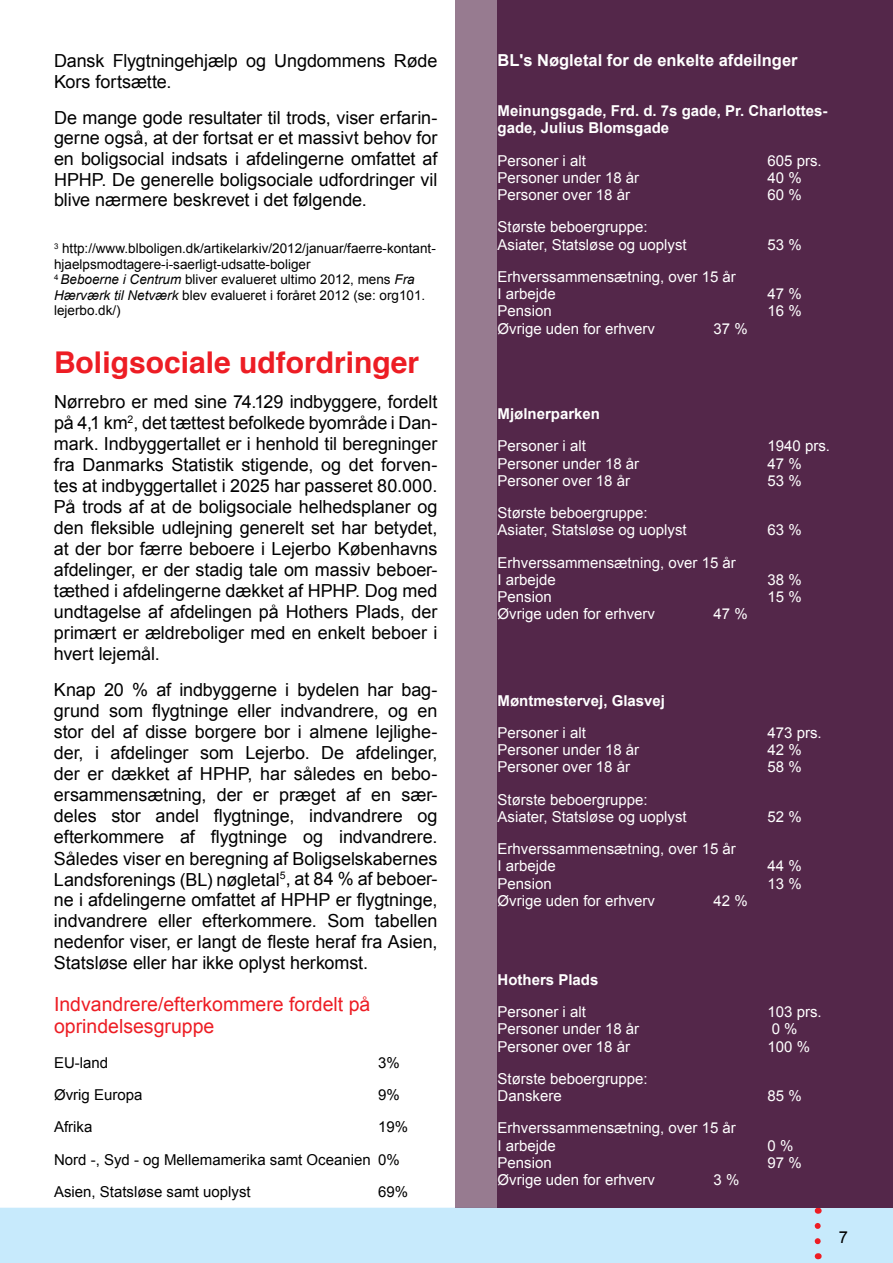
<style>
.page{position:relative;width:893px;height:1263px;background:#fff}
.page>*{position:absolute;margin:0;border:0;box-sizing:border-box;transform-origin:0 0}
.t1{font:700 30px "Helvetica";color:#ed1d24}
.t2{font:19.5px/22.4px "Arial";color:#ed1d24}
.t3{font:18px/21px "Arial";letter-spacing:-.005em;color:#000;text-align:justify}
.t4{font:700 16.5px "Arial";color:#fff}
.t5{font:16.5px "Arial";color:#000}
.t6{font:15px/17.2px "Arial";color:#fff}
.t7{font:700 15px/17.2px "Arial";color:#fff}
.t8{font:15px/32.2px "Arial";color:#000}
.t9{font:13.5px/15.5px "Arial";color:#000}
.s1{font-style:italic}
</style>
<div class="page">
<div style="left:0;top:1208px;width:893px;height:55px;background:#c7eafc"></div>
<svg style="left:815px;top:1226px;width:6px;height:33px"></svg>
<div style="left:497px;top:0;width:396px;height:1208px;background:#54274a"></div>
<div style="left:455px;top:0;width:42px;height:1208px;background:#977b90"></div>
<p class="t4" style="left:497px;top:49px;width:302px">BL's Nøgletal for de enkelte afdeilnger</p>
<p class="t3" style="left:54px;top:51px;width:385px">Dansk Flygtningehjælp og Ungdommens Røde<br>Kors fortsætte.</p>
<p class="t3" style="left:54px;top:107px;width:385px">De mange gode resultater til trods, viser erfarin&shy;gerne også, at der fortsat er et massivt behov for en boligsocial indsats i afdelingerne omfattet af HPHP. De generelle boligsociale udfordringer vil blive nærmere beskrevet i det følgende.</p>
<p class="t7" style="left:497px;top:103px;width:332px">Meinungsgade, Frd. d. 7s gade, Pr. Charlottes&shy;gade, Julius Blomsgade</p>
<p class="t6" style="left:497px;top:152px;width:90px">Personer i alt</p>
<p class="t6" style="left:767px;top:152px;width:56px">605 prs.</p>
<p class="t6" style="left:497px;top:169px;width:143px">Personer under 18 år</p>
<p class="t6" style="left:767px;top:169px;width:36px">40 %</p>
<p class="t6" style="left:497px;top:186px;width:134px">Personer over 18 år</p>
<p class="t6" style="left:767px;top:186px;width:36px">60 %</p>
<p class="t6" style="left:497px;top:219px;width:191px">Største beboergruppe:<br>Asiater, Statsløse og uoplyst</p>
<p class="t6" style="left:767px;top:236px;width:36px">53 %</p>
<p class="t9" style="left:54px;top:241px;width:383px"><sup>3</sup> http://www.blboligen.dk/artikelarkiv/2012/januar/faerre-kontant&shy;hjaelpsmodtagere-i-saerligt-udsatte-boliger<br><sup>4</sup> <span class="s1">Beboerne i Centrum</span> bliver evalueret ultimo 2012, mens <span class="s1">Fra Hærværk til Netværk</span> blev evalueret i foråret 2012 (se: org101. lejerbo.dk/)</p>
<h1 class="t1" style="left:54px;top:338px;width:367px">Boligsociale udfordringer</h1>
<p class="t6" style="left:497px;top:268px;width:240px">Erhverssammensætning, over 15 år<br>I arbejde</p>
<p class="t6" style="left:767px;top:285px;width:36px">47 %</p>
<p class="t6" style="left:497px;top:303px;width:56px">Pension</p>
<p class="t6" style="left:767px;top:303px;width:36px">16 %</p>
<p class="t6" style="left:497px;top:320px;width:159px">Øvrige uden for erhverv</p>
<p class="t6" style="left:713px;top:320px;width:36px">37 %</p>
<p class="t3" style="left:54px;top:392px;width:385px">Nørrebro er med sine 74.129 indbyggere, fordelt på 4,1 km<sup>2</sup>, det tættest befolkede byområde i Dan&shy;mark. Indbyggertallet er i henhold til beregninger fra Danmarks Statistik stigende, og det forven&shy;tes at indbyggertallet i 2025 har passeret 80.000.<br>På trods af at de boligsociale helhedsplaner og den fleksible udlejning generelt set har betydet, at der bor færre beboere i Lejerbo Københavns afdelinger, er der stadig tale om massiv beboer&shy;tæthed i afdelingerne dækket af HPHP. Dog med undtagelse af afdelingen på Hothers Plads, der primært er ældreboliger med en enkelt beboer i hvert lejemål.</p>
<p class="t3" style="left:54px;top:680px;width:385px">Knap 20 % af indbyggerne i bydelen har bag&shy;grund som flygtninge eller indvandrere, og en stor del af disse borgere bor i almene lejlighe&shy;der, i afdelinger som Lejerbo. De afdelinger, der er dækket af HPHP, har således en bebo&shy;ersammensætning, der er præget af en sær&shy;deles stor andel flygtninge, indvandrere og efterkommere af flygtninge og indvandrere.<br>Således viser en beregning af Boligselskabernes Landsforenings (BL) nøgletal<sup>5</sup>, at 84 % af beboer&shy;ne i afdelingerne omfattet af HPHP er flygtninge, indvandrere eller efterkommere. Som tabellen nedenfor viser, er langt de fleste heraf fra Asien, Statsløse eller har ikke oplyst herkomst.</p>
<p class="t2" style="left:54px;top:993px;width:318px">Indvandrere/efterkommere fordelt på oprindelsesgruppe</p>
<p class="t8" style="left:54px;top:1047px;width:56px">EU-land</p>
<p class="t8" style="left:378px;top:1047px;width:23px">3%</p>
<p class="t8" style="left:54px;top:1079px;width:90px">Øvrig Europa</p>
<p class="t8" style="left:378px;top:1079px;width:23px">9%</p>
<p class="t8" style="left:54px;top:1111px;width:40px">Afrika</p>
<p class="t8" style="left:54px;top:1111px;width:356px;text-indent:324px">19%<br>Nord -, Syd - og Mellemamerika samt Oceanien 0%<br>Asien, Statsløse samt uoplyst</p>
<p class="t8" style="left:378px;top:1176px;width:32px">69%</p>
<p class="t7" style="left:497px;top:406px;width:104px">Mjølnerparken</p>
<p class="t6" style="left:497px;top:437px;width:90px">Personer i alt</p>
<p class="t6" style="left:767px;top:437px;width:64px">1940 prs.</p>
<p class="t6" style="left:497px;top:455px;width:143px">Personer under 18 år</p>
<p class="t6" style="left:767px;top:455px;width:36px">47 %</p>
<p class="t6" style="left:497px;top:472px;width:134px">Personer over 18 år</p>
<p class="t6" style="left:767px;top:472px;width:36px">53 %</p>
<p class="t6" style="left:497px;top:504px;width:191px">Største beboergruppe:<br>Asiater, Statsløse og uoplyst</p>
<p class="t6" style="left:767px;top:521px;width:36px">63 %</p>
<p class="t6" style="left:497px;top:554px;width:240px">Erhverssammensætning, over 15 år<br>I arbejde</p>
<p class="t6" style="left:767px;top:571px;width:36px">38 %</p>
<p class="t6" style="left:497px;top:588px;width:56px">Pension</p>
<p class="t6" style="left:767px;top:588px;width:36px">15 %</p>
<p class="t6" style="left:497px;top:605px;width:159px">Øvrige uden for erhverv</p>
<p class="t6" style="left:713px;top:605px;width:36px">47 %</p>
<p class="t7" style="left:497px;top:692px;width:169px">Møntmestervej, Glasvej</p>
<p class="t6" style="left:497px;top:724px;width:90px">Personer i alt</p>
<p class="t6" style="left:767px;top:724px;width:56px">473 prs.</p>
<p class="t6" style="left:497px;top:741px;width:143px">Personer under 18 år</p>
<p class="t6" style="left:767px;top:741px;width:36px">42 %</p>
<p class="t6" style="left:497px;top:758px;width:134px">Personer over 18 år</p>
<p class="t6" style="left:767px;top:758px;width:36px">58 %</p>
<p class="t6" style="left:497px;top:791px;width:191px">Største beboergruppe:<br>Asiater, Statsløse og uoplyst</p>
<p class="t6" style="left:767px;top:808px;width:36px">52 %</p>
<p class="t6" style="left:497px;top:840px;width:240px">Erhverssammensætning, over 15 år<br>I arbejde</p>
<p class="t6" style="left:767px;top:857px;width:36px">44 %</p>
<p class="t6" style="left:497px;top:875px;width:56px">Pension</p>
<p class="t6" style="left:767px;top:875px;width:36px">13 %</p>
<p class="t6" style="left:497px;top:892px;width:159px">Øvrige uden for erhverv</p>
<p class="t6" style="left:713px;top:892px;width:36px">42 %</p>
<p class="t7" style="left:497px;top:971px;width:102px">Hothers Plads</p>
<p class="t6" style="left:497px;top:1003px;width:90px">Personer i alt</p>
<p class="t6" style="left:767px;top:1003px;width:56px">103 prs.</p>
<p class="t6" style="left:497px;top:1020px;width:143px">Personer under 18 år</p>
<p class="t6" style="left:772px;top:1020px;width:27px">0 %</p>
<p class="t6" style="left:497px;top:1038px;width:134px">Personer over 18 år</p>
<p class="t6" style="left:767px;top:1038px;width:44px">100 %</p>
<p class="t6" style="left:497px;top:1070px;width:152px">Største beboergruppe:<br>Danskere</p>
<p class="t6" style="left:767px;top:1087px;width:36px">85 %</p>
<p class="t6" style="left:497px;top:1119px;width:240px">Erhverssammensætning, over 15 år<br>I arbejde</p>
<p class="t6" style="left:767px;top:1137px;width:27px">0 %</p>
<p class="t6" style="left:497px;top:1154px;width:56px">Pension</p>
<p class="t6" style="left:767px;top:1154px;width:36px">97 %</p>
<p class="t6" style="left:497px;top:1171px;width:159px">Øvrige uden for erhverv</p>
<p class="t6" style="left:713px;top:1171px;width:27px">3 %</p>
<p class="t5" style="left:839px;top:1226px;width:11px">7</p>
</div>
